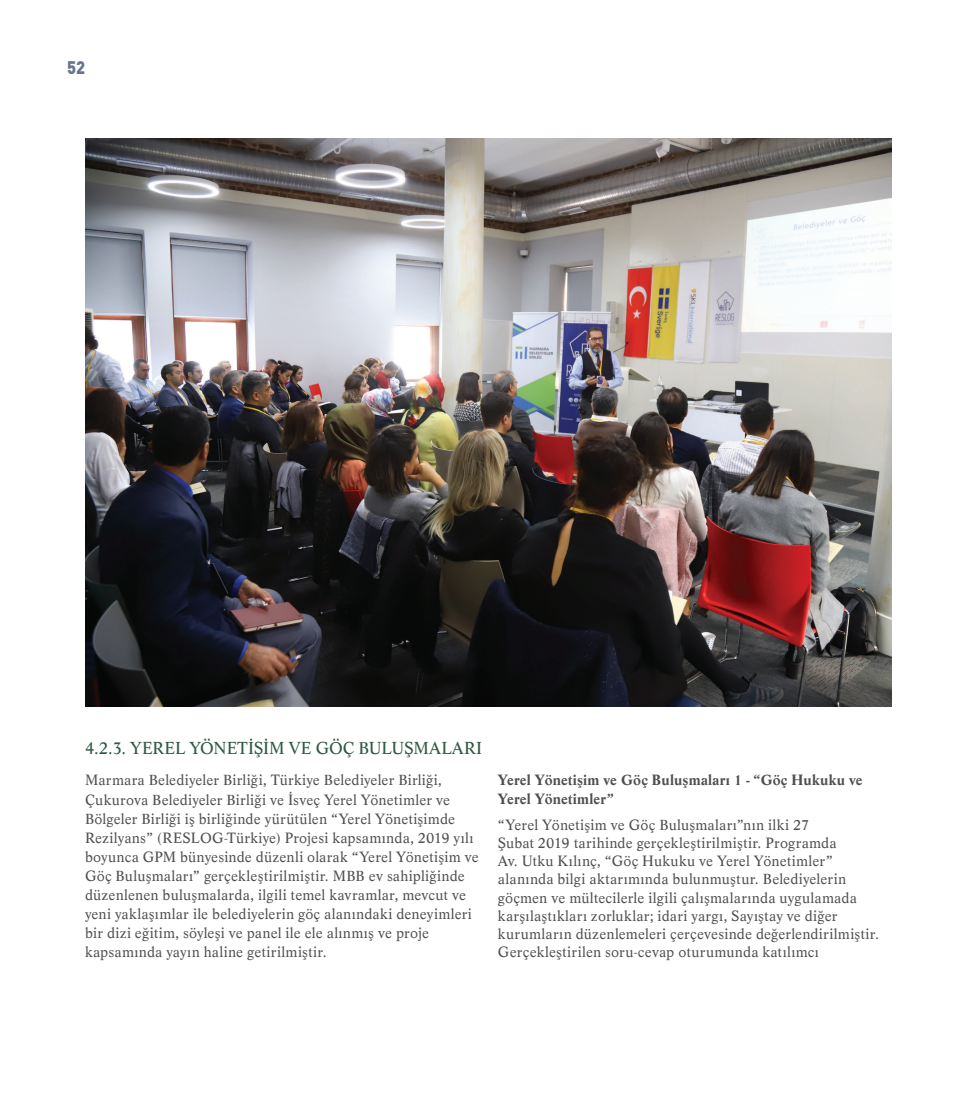
<style>
.page{position:relative;width:978px;height:1106px;background:#fff}
.page>*{position:absolute;margin:0;border:0;box-sizing:border-box;transform-origin:0 0}
.t1{font:18px "Lyon";color:#2e5842}
.t2{font:900 18px "DIN Pro";color:#68748c;scale:.9 1}
.t3{font:15.45px/19px "Lyon";letter-spacing:.015em;color:#4e4f50}
.t4{font:700 15.45px/18.1px "Lyon";letter-spacing:.01em;color:#4e4f50}
</style>
<div class="page">
<img style="left:85px;top:138px;width:807px;height:568px">
<p class="t2" style="left:67px;top:52px;width:22px">52</p>
<p class="t1" style="left:85px;top:737px;width:399px">4.2.3. YEREL YÖNETİŞİM VE GÖÇ BULUŞMALARI</p>
<p class="t3" style="left:85px;top:771px;width:395px">Marmara Belediyeler Birliği, Türkiye Belediyeler Birliği, Çukurova Belediyeler Birliği ve İsveç Yerel Yönetimler ve Bölgeler Birliği iş birliğinde yürütülen “Yerel Yönetişimde Rezilyans” (RESLOG-Türkiye) Projesi kapsamında, 2019 yılı boyunca GPM bünyesinde düzenli olarak “Yerel Yönetişim ve Göç Buluşmaları” gerçekleştirilmiştir. MBB ev sahipliğinde düzenlenen buluşmalarda, ilgili temel kavramlar, mevcut ve yeni yaklaşımlar ile belediyelerin göç alanındaki deneyimleri bir dizi eğitim, söyleşi ve panel ile ele alınmış ve proje kapsamında yayın haline getirilmiştir.</p>
<p class="t4" style="left:498px;top:771px;width:366px">Yerel Yönetişim ve Göç Buluşmaları 1 - “Göç Hukuku ve<br>Yerel Yönetimler”</p>
<p class="t3" style="left:498px;top:816px;width:383px;line-height:18.1px">“Yerel Yönetişim ve Göç Buluşmaları”nın ilki 27<br>Şubat 2019 tarihinde gerçekleştirilmiştir. Programda<br>Av. Utku Kılınç, “Göç Hukuku ve Yerel Yönetimler” alanında bilgi aktarımında bulunmuştur. Belediyelerin göçmen ve mültecilerle ilgili çalışmalarında uygulamada karşılaştıkları zorluklar; idari yargı, Sayıştay ve diğer kurumların düzenlemeleri çerçevesinde değerlendirilmiştir.<br>Gerçekleştirilen soru-cevap oturumunda katılımcı</p>
</div>
